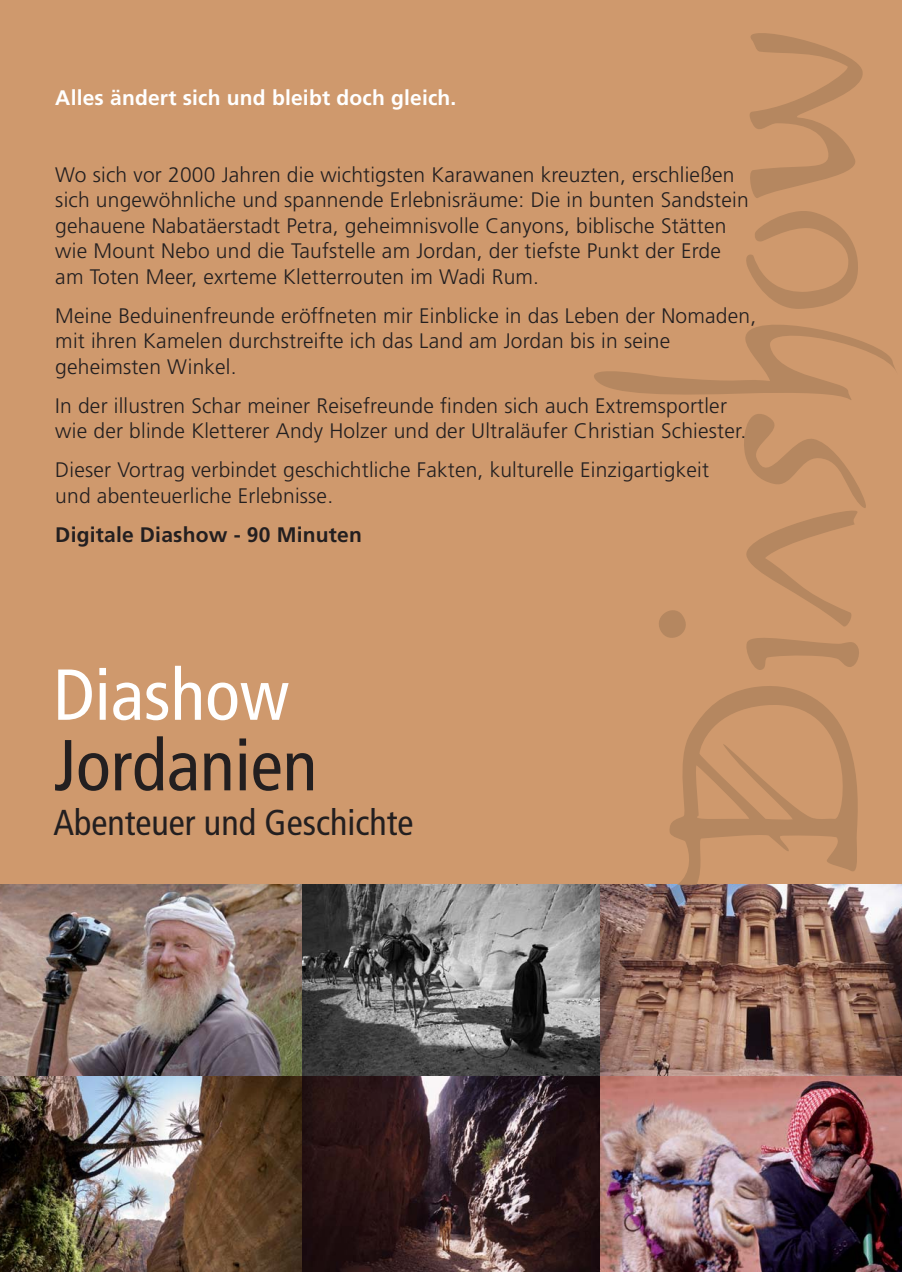
<style>
.page{position:relative;width:902px;height:1272px;background:#fff}
.page>*{position:absolute;margin:0;border:0;box-sizing:border-box;transform-origin:0 0}
.t1{font:condensed 72px "Frutiger";color:#231f20}
.t2{font:condensed 72px "Frutiger";color:#fff}
.t3{font:condensed 36px "Frutiger";color:#231f20}
.t4{font:300 21px/25.5px "Frutiger";letter-spacing:.01em;color:#231f20}
.t5{font:700 21px "Frutiger";letter-spacing:.01em;color:#fff}
.t6{font:700 21px "Frutiger";letter-spacing:.01em;color:#231f20}
</style>
<div class="page">
<div style="left:0;top:0;width:901px;height:884px;background:#cf996d"></div>
<img style="left:0;top:884px;width:901px;height:387px">
<svg style="left:594px;top:33px;width:302px;height:851px"></svg>
<img style="left:664px;top:884px;width:32px;height:23px">
<p class="t5" style="left:55px;top:89px;width:402px">Alles ändert sich und bleibt doch gleich.</p>
<p class="t4" style="left:55px;top:163px;width:694px">Wo sich vor 2000 Jahren die wichtigsten Karawanen kreuzten, erschließen sich ungewöhnliche und spannende Erlebnisräume: Die in bunten Sandstein gehauene Nabatäerstadt Petra, geheimnisvolle Canyons, biblische Stätten wie Mount Nebo und die Taufstelle am Jordan, der tiefste Punkt der Erde am Toten Meer, exrteme Kletterrouten im Wadi Rum.</p>
<p class="t4" style="left:55px;top:304px;width:702px">Meine Beduinenfreunde eröffneten mir Einblicke in das Leben der Nomaden, mit ihren Kamelen durchstreifte ich das Land am Jordan bis in seine geheimsten Winkel.</p>
<p class="t4" style="left:55px;top:394px;width:692px">In der illustren Schar meiner Reisefreunde finden sich auch Extremsportler wie der blinde Kletterer Andy Holzer und der Ultraläufer Christian Schiester.</p>
<p class="t4" style="left:55px;top:459px;width:655px">Dieser Vortrag verbindet geschichtliche Fakten, kulturelle Einzigartigkeit und abenteuerliche Erlebnisse.</p>
<p class="t6" style="left:55px;top:526px;width:308px">Digitale Diashow - 90 Minuten</p>
<h1 class="t2" style="left:53px;top:665px;width:237px">Diashow</h1>
<h1 class="t1" style="left:53px;top:736px;width:265px">Jordanien</h1>
<h2 class="t3" style="left:53px;top:808px;width:361px">Abenteuer und Geschichte</h2>
</div>
